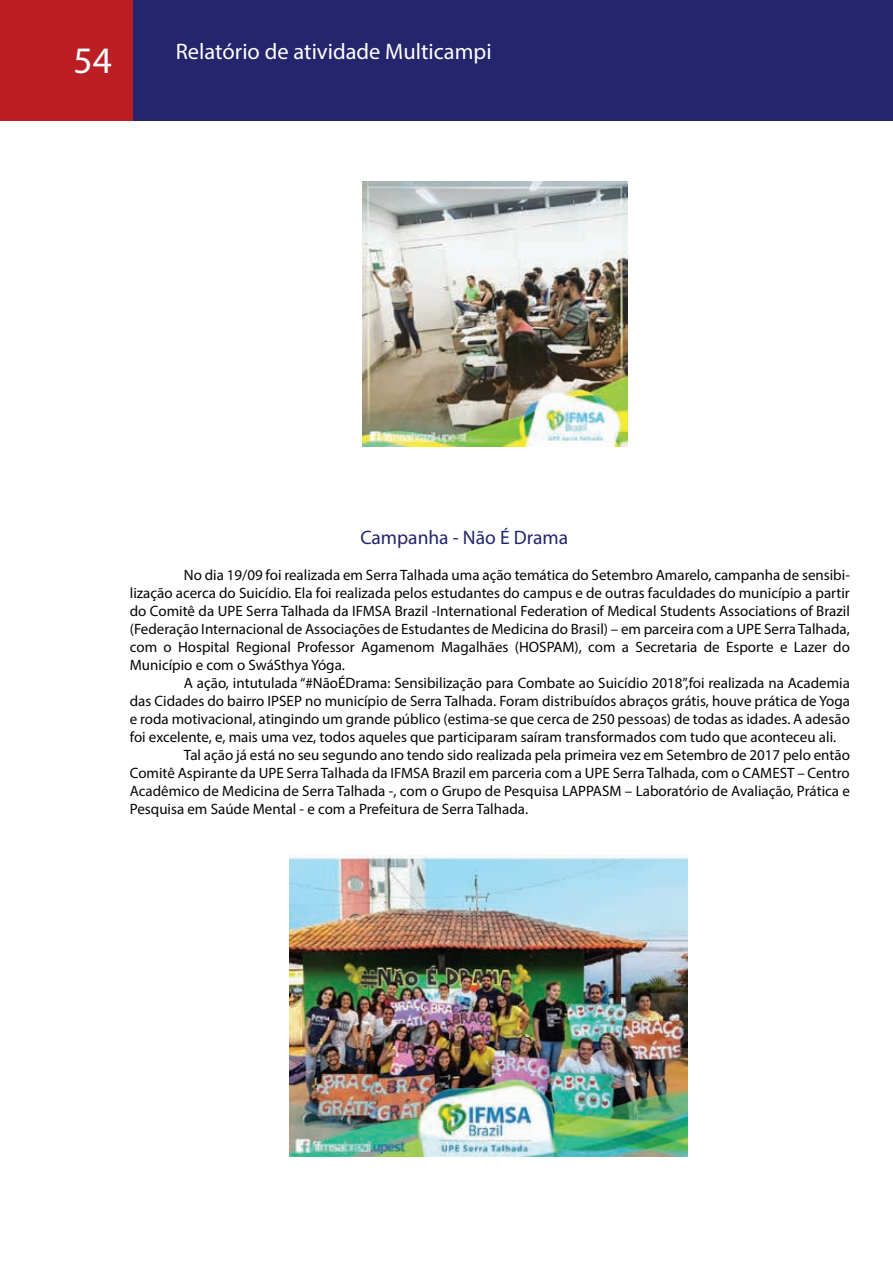
<style>
.page{position:relative;width:893px;height:1263px;background:#fff}
.page>*{position:absolute;margin:0;border:0;box-sizing:border-box;transform-origin:0 0}
.t1{font:37.5px "Myriad Pro";color:#fff}
.t2{font:22.5px "Myriad Pro";color:#fff}
.t3{font:19.5px "Myriad Pro";color:#24256c}
.t4{font:15px/18px "Myriad Pro";color:#040503;text-align:justify}
</style>
<div class="page">
<img style="left:363px;top:182px;width:265px;height:264px">
<img style="left:289px;top:855px;width:398px;height:302px">
<div style="left:132px;top:0;width:761px;height:120px;background:#24256c"></div>
<div style="left:0;top:0;width:132px;height:120px;background:#bb1f24"></div>
<h1 class="t1" style="left:74px;top:38px;width:40px">54</h1>
<h2 class="t2" style="left:176px;top:37px;width:317px">Relatório de atividade Multicampi</h2>
<h3 class="t3" style="left:360px;top:526px;width:209px">Campanha - Não É Drama</h3>
<p class="t4" style="left:130px;top:566px;width:722px;text-indent:54px">No dia 19/09 foi realizada em Serra Talhada uma ação temática do Setembro Amarelo, campanha de sensibi&shy;lização acerca do Suicídio. Ela foi realizada pelos estudantes do campus e de outras faculdades do município a partir do Comitê da UPE Serra Talhada da IFMSA Brazil -International Federation of Medical Students Associations of Brazil (Federação Internacional de Associações de Estudantes de Medicina do Brasil) – em parceira com a UPE Serra Talhada, com o Hospital Regional Professor Agamenom Magalhães (HOSPAM), com a Secretaria de Esporte e Lazer do Município e com o SwáSthya Yóga.</p>
<p class="t4" style="left:184px;top:674px;width:668px">A ação, intutulada “#NãoÉDrama: Sensibilização para Combate ao Suicídio 2018”,foi realizada na Academia</p>
<p class="t4" style="left:130px;top:692px;width:722px">das Cidades do bairro IPSEP no município de Serra Talhada. Foram distribuídos abraços grátis, houve prática de Yoga</p>
<p class="t4" style="left:130px;top:710px;width:721px">e roda motivacional, atingindo um grande público (estima-se que cerca de 250 pessoas) de todas as idades. A adesão</p>
<p class="t4" style="left:130px;top:728px;width:708px">foi excelente, e, mais uma vez, todos aqueles que participaram saíram transformados com tudo que aconteceu ali.</p>
<p class="t4" style="left:184px;top:746px;width:668px">Tal ação já está no seu segundo ano tendo sido realizada pela primeira vez em Setembro de 2017 pelo então</p>
<p class="t4" style="left:130px;top:764px;width:721px">Comitê Aspirante da UPE Serra Talhada da IFMSA Brazil em parceria com a UPE Serra Talhada, com o CAMEST – Centro</p>
<p class="t4" style="left:130px;top:782px;width:722px">Acadêmico de Medicina de Serra Talhada -, com o Grupo de Pesquisa LAPPASM – Laboratório de Avaliação, Prática e</p>
<p class="t4" style="left:130px;top:800px;width:400px">Pesquisa em Saúde Mental - e com a Prefeitura de Serra Talhada.</p>
</div>
